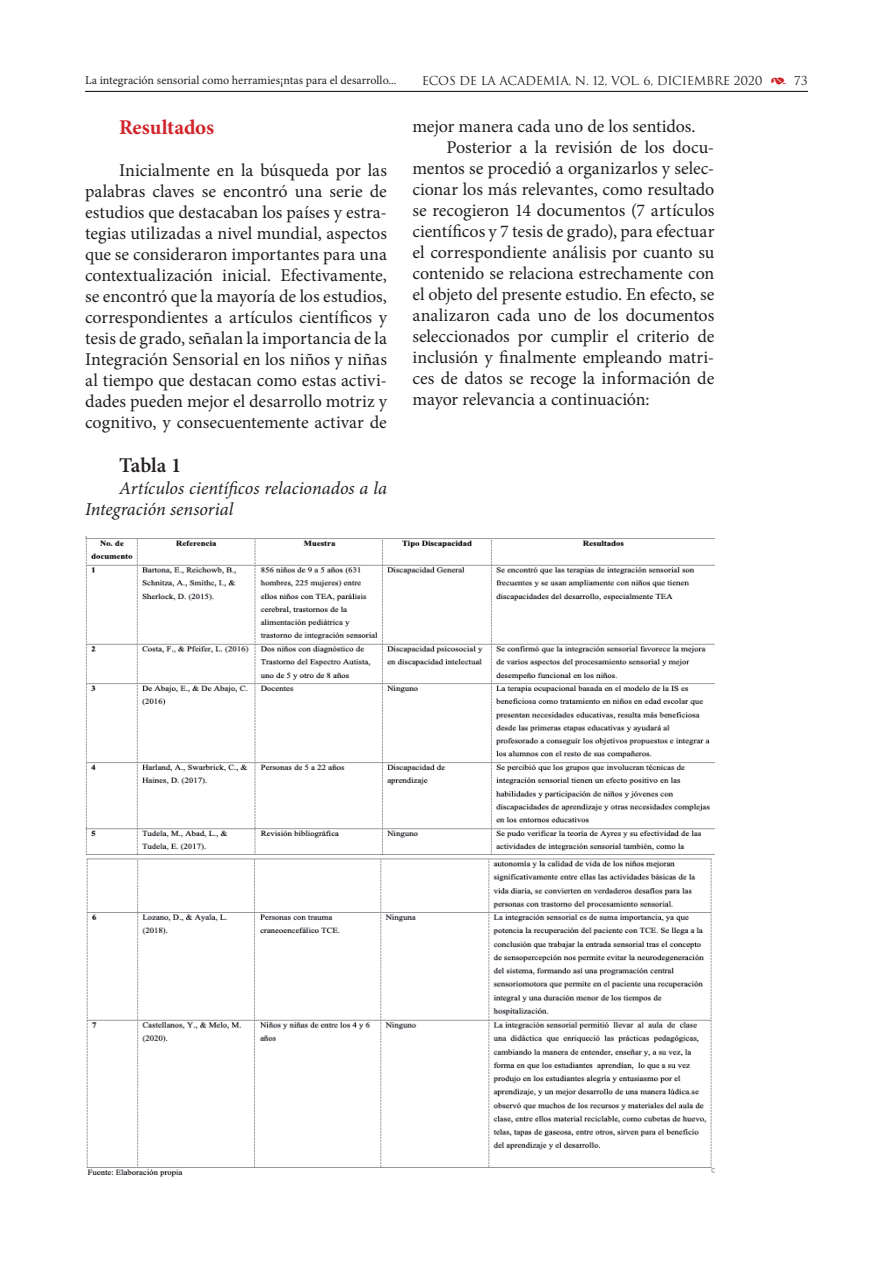
<style>
.page{position:relative;width:893px;height:1263px;background:#fff}
.page>*{position:absolute;margin:0;border:0;box-sizing:border-box;transform-origin:0 0}
.t1{font:700 21px "Minion Pro";letter-spacing:-.005em;color:#d1232a}
.t2{font:600 21px "Minion Pro";letter-spacing:-.01em;color:#231f20}
.t3{font:italic 18.15px/21.1px "Minion Pro";color:#231f20}
.t4{font:18px/21px "Minion Pro";letter-spacing:-.015em;color:#231f20;text-align:justify}
.t5{font:12px "Minion Pro";color:#231f20}
.t6{font:12px "Trajan";letter-spacing:-.02em;color:#231f20}
.s1{font-family:"Type Embellishments One Let Plain";color:#d1232a}
</style>
<div class="page">
<hr style="left:85px;top:91px;width:723px;height:1px;background:#231f20">
<img style="left:85px;top:537px;width:629px;height:640px">
<p class="t5" style="left:85px;top:72px;width:313px">La integración sensorial como herramies¡ntas para el desarrollo...</p>
<p class="t1" style="left:119px;top:115px;width:97px">Resultados</p>
<p class="t4" style="left:85px;top:160px;width:304px;text-indent:34px">Inicialmente en la búsqueda por las palabras claves se encontró una serie de estudios que destacaban los países y estra&shy;tegias utilizadas a nivel mundial, aspectos que se consideraron importantes para una contextualización inicial. Efectivamente, se encontró que la mayoría de los estudios, correspondientes a artículos científicos y tesis de grado, señalan la importancia de la Integración Sensorial en los niños y niñas al tiempo que destacan como estas activi&shy;dades pueden mejor el desarrollo motriz y cognitivo, y consecuentemente activar de</p>
<p class="t2" style="left:119px;top:453px;width:64px">Tabla 1</p>
<p class="t3" style="left:85px;top:478px;width:303px;text-indent:34px">Artículos científicos relacionados a la<br>Integración sensorial</p>
<p class="t6" style="left:422px;top:73px;width:388px">ECOS DE LA ACADEMIA, N. 12, VOL. 6, DICIEMBRE 2020 <span class="s1">)</span> 73</p>
<p class="t4" style="left:412px;top:116px;width:285px">mejor manera cada uno de los sentidos.</p>
<p class="t4" style="left:446px;top:137px;width:269px">Posterior a la revisión de los docu-</p>
<p class="t4" style="left:412px;top:158px;width:303px">mentos se procedió a organizarlos y selec-</p>
<p class="t4" style="left:412px;top:179px;width:303px">cionar los más relevantes, como resultado</p>
<p class="t4" style="left:412px;top:200px;width:303px">se recogieron 14 documentos (7 artículos</p>
<p class="t4" style="left:412px;top:221px;width:303px">científicos y 7 tesis de grado), para efectuar</p>
<p class="t4" style="left:412px;top:242px;width:303px">el correspondiente análisis por cuanto su</p>
<p class="t4" style="left:412px;top:263px;width:303px">contenido se relaciona estrechamente con</p>
<p class="t4" style="left:412px;top:284px;width:303px">el objeto del presente estudio. En efecto, se</p>
<p class="t4" style="left:412px;top:305px;width:303px">analizaron cada uno de los documentos</p>
<p class="t4" style="left:412px;top:326px;width:303px">seleccionados por cumplir el criterio de</p>
<p class="t4" style="left:412px;top:347px;width:303px">inclusión y finalmente empleando matri-</p>
<p class="t4" style="left:412px;top:368px;width:303px">ces de datos se recoge la información de</p>
<p class="t4" style="left:412px;top:389px;width:239px">mayor relevancia a continuación:</p>
</div>
